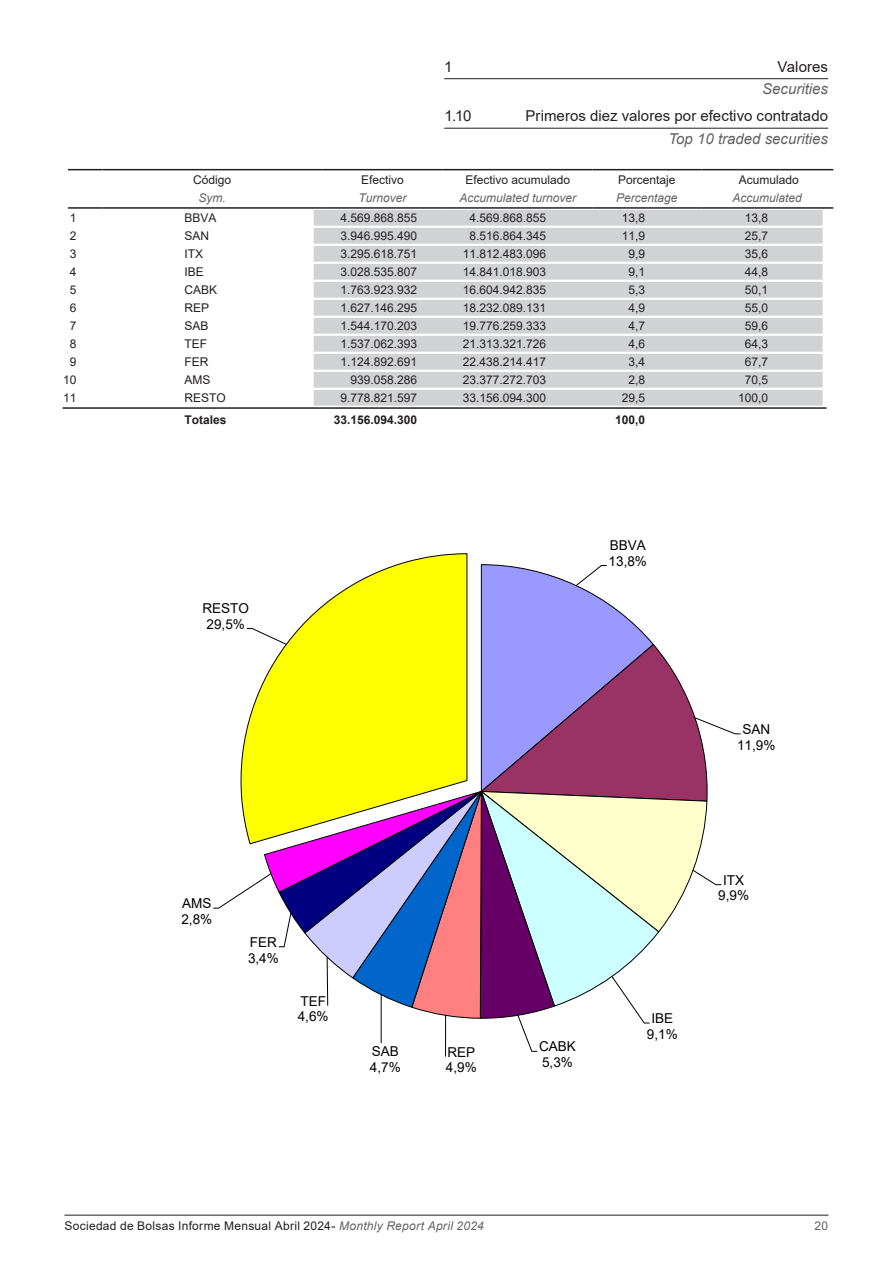
<style>
.page{position:relative;width:893px;height:1263px;background:#fff}
.page>*{position:absolute;margin:0;border:0;box-sizing:border-box;transform-origin:0 0}
.t1{font:15px "Arial";letter-spacing:.005em;color:#231f20}
.Asesoria{font:italic 15px "Arial";color:#636366}
.t2{font:13.65px/15.6px "Arial";color:#000}
._1_10_Primeros_10_valores{font:12px "Arial";color:#231f20}
._1_10_Primeros_10_valores-2{font:12px "Arial";letter-spacing:.025em;color:#231f20}
.t3{font:italic 12px "Arial";color:#636366}
._1_10_Primeros_10_valores-3{font:700 12px "Arial";color:#231f20}
.t4{font:12px "Arial";color:#636366}
.s1{font-style:italic;color:#636366}
</style>
<div class="page">
<hr style="left:63px;top:407px;width:764px;height:2px;background:#231f20">
<svg style="left:398px;top:553px;width:69px;height:11px"></svg>
<hr style="left:445px;top:1015px;width:1px;height:41px;background:#000">
<svg style="left:213px;top:564px;width:528px;height:488px"></svg>
<hr style="left:64px;top:1215px;width:764px;height:1px;background:#231f20">
<hr style="left:68px;top:169px;width:34px;height:1px;background:#231f20">
<hr style="left:102px;top:169px;width:220px;height:1px;background:#231f20">
<hr style="left:322px;top:169px;width:121px;height:1px;background:#231f20">
<hr style="left:443px;top:169px;width:150px;height:1px;background:#231f20">
<hr style="left:593px;top:169px;width:108px;height:1px;background:#231f20">
<hr style="left:701px;top:169px;width:132px;height:1px;background:#231f20">
<hr style="left:68px;top:207px;width:34px;height:2px;background:#231f20">
<hr style="left:102px;top:207px;width:220px;height:2px;background:#231f20">
<hr style="left:322px;top:207px;width:121px;height:2px;background:#231f20">
<hr style="left:443px;top:207px;width:150px;height:2px;background:#231f20">
<hr style="left:593px;top:207px;width:108px;height:2px;background:#231f20">
<hr style="left:701px;top:207px;width:132px;height:2px;background:#231f20">
<hr style="left:444px;top:78px;width:384px;height:1px;background:#231f20">
<hr style="left:444px;top:128px;width:384px;height:1px;background:#231f20">
<div style="left:314px;top:210px;width:509px;height:16px;background:#d1d2d4"></div>
<div style="left:314px;top:228px;width:509px;height:16px;background:#d1d2d4"></div>
<div style="left:314px;top:246px;width:509px;height:16px;background:#d1d2d4"></div>
<div style="left:314px;top:264px;width:509px;height:16px;background:#d1d2d4"></div>
<div style="left:314px;top:282px;width:509px;height:16px;background:#d1d2d4"></div>
<div style="left:314px;top:300px;width:509px;height:16px;background:#d1d2d4"></div>
<div style="left:314px;top:318px;width:509px;height:16px;background:#d1d2d4"></div>
<div style="left:314px;top:336px;width:509px;height:16px;background:#d1d2d4"></div>
<div style="left:314px;top:354px;width:509px;height:16px;background:#d1d2d4"></div>
<div style="left:314px;top:372px;width:509px;height:16px;background:#d1d2d4"></div>
<div style="left:314px;top:390px;width:509px;height:16px;background:#d1d2d4"></div>
<p class="_1_10_Primeros_10_valores" style="left:193px;top:172px;width:40px">Código</p>
<p class="t3" style="left:199px;top:190px;width:29px">Sym.</p>
<p class="_1_10_Primeros_10_valores" style="left:361px;top:172px;width:44px">Efectivo</p>
<p class="t3" style="left:358px;top:190px;width:50px">Turnover</p>
<p class="t1" style="left:444px;top:56px;width:10px">1</p>
<p class="t1" style="left:777px;top:56px;width:52px">Valores</p>
<p class="Asesoria" style="left:762px;top:79px;width:67px">Securities</p>
<p class="t1" style="left:445px;top:106px;width:28px">1.10</p>
<p class="t1" style="left:526px;top:106px;width:304px">Primeros diez valores por efectivo contratado</p>
<p class="Asesoria" style="left:668px;top:129px;width:161px">Top 10 traded securities</p>
<p class="_1_10_Primeros_10_valores" style="left:465px;top:172px;width:106px">Efectivo acumulado</p>
<p class="t3" style="left:459px;top:190px;width:118px">Accumulated turnover</p>
<p class="_1_10_Primeros_10_valores" style="left:618px;top:172px;width:59px">Porcentaje</p>
<p class="t3" style="left:616px;top:190px;width:63px">Percentage</p>
<p class="_1_10_Primeros_10_valores" style="left:739px;top:172px;width:62px">Acumulado</p>
<p class="t3" style="left:733px;top:190px;width:71px">Accumulated</p>
<p class="_1_10_Primeros_10_valores" style="left:70px;top:210px;width:8px">1</p>
<p class="_1_10_Primeros_10_valores" style="left:185px;top:210px;width:34px">BBVA</p>
<p class="_1_10_Primeros_10_valores" style="left:340px;top:210px;width:78px">4.569.868.855</p>
<p class="_1_10_Primeros_10_valores" style="left:469px;top:210px;width:78px">4.569.868.855</p>
<p class="_1_10_Primeros_10_valores" style="left:622px;top:210px;width:25px">13,8</p>
<p class="_1_10_Primeros_10_valores" style="left:745px;top:210px;width:25px">13,8</p>
<p class="_1_10_Primeros_10_valores" style="left:70px;top:228px;width:8px">2</p>
<p class="_1_10_Primeros_10_valores" style="left:185px;top:228px;width:26px">SAN</p>
<p class="_1_10_Primeros_10_valores" style="left:340px;top:228px;width:78px">3.946.995.490</p>
<p class="_1_10_Primeros_10_valores" style="left:469px;top:228px;width:78px">8.516.864.345</p>
<p class="_1_10_Primeros_10_valores" style="left:622px;top:228px;width:25px">11,9</p>
<p class="_1_10_Primeros_10_valores" style="left:745px;top:228px;width:25px">25,7</p>
<p class="_1_10_Primeros_10_valores" style="left:70px;top:246px;width:8px">3</p>
<p class="_1_10_Primeros_10_valores" style="left:185px;top:246px;width:20px">ITX</p>
<p class="_1_10_Primeros_10_valores" style="left:340px;top:246px;width:78px">3.295.618.751</p>
<p class="_1_10_Primeros_10_valores" style="left:463px;top:246px;width:85px">11.812.483.096</p>
<p class="_1_10_Primeros_10_valores" style="left:628px;top:246px;width:18px">9,9</p>
<p class="_1_10_Primeros_10_valores" style="left:745px;top:246px;width:25px">35,6</p>
<p class="_1_10_Primeros_10_valores" style="left:70px;top:264px;width:8px">4</p>
<p class="_1_10_Primeros_10_valores" style="left:185px;top:264px;width:21px">IBE</p>
<p class="_1_10_Primeros_10_valores" style="left:340px;top:264px;width:78px">3.028.535.807</p>
<p class="_1_10_Primeros_10_valores" style="left:463px;top:264px;width:85px">14.841.018.903</p>
<p class="_1_10_Primeros_10_valores" style="left:628px;top:264px;width:18px">9,1</p>
<p class="_1_10_Primeros_10_valores" style="left:745px;top:264px;width:25px">44,8</p>
<p class="_1_10_Primeros_10_valores" style="left:70px;top:282px;width:8px">5</p>
<p class="_1_10_Primeros_10_valores" style="left:185px;top:282px;width:34px">CABK</p>
<p class="_1_10_Primeros_10_valores" style="left:340px;top:282px;width:78px">1.763.923.932</p>
<p class="_1_10_Primeros_10_valores" style="left:463px;top:282px;width:85px">16.604.942.835</p>
<p class="_1_10_Primeros_10_valores" style="left:628px;top:282px;width:18px">5,3</p>
<p class="_1_10_Primeros_10_valores" style="left:745px;top:282px;width:25px">50,1</p>
<p class="_1_10_Primeros_10_valores" style="left:70px;top:300px;width:8px">6</p>
<p class="_1_10_Primeros_10_valores" style="left:185px;top:300px;width:26px">REP</p>
<p class="_1_10_Primeros_10_valores" style="left:340px;top:300px;width:78px">1.627.146.295</p>
<p class="_1_10_Primeros_10_valores" style="left:463px;top:300px;width:85px">18.232.089.131</p>
<p class="_1_10_Primeros_10_valores" style="left:628px;top:300px;width:18px">4,9</p>
<p class="_1_10_Primeros_10_valores" style="left:745px;top:300px;width:25px">55,0</p>
<p class="_1_10_Primeros_10_valores" style="left:70px;top:318px;width:8px">7</p>
<p class="_1_10_Primeros_10_valores" style="left:185px;top:318px;width:26px">SAB</p>
<p class="_1_10_Primeros_10_valores" style="left:340px;top:318px;width:78px">1.544.170.203</p>
<p class="_1_10_Primeros_10_valores" style="left:463px;top:318px;width:85px">19.776.259.333</p>
<p class="_1_10_Primeros_10_valores" style="left:628px;top:318px;width:18px">4,7</p>
<p class="_1_10_Primeros_10_valores" style="left:745px;top:318px;width:25px">59,6</p>
<p class="_1_10_Primeros_10_valores" style="left:70px;top:336px;width:8px">8</p>
<p class="_1_10_Primeros_10_valores" style="left:185px;top:336px;width:24px">TEF</p>
<p class="_1_10_Primeros_10_valores" style="left:340px;top:336px;width:78px">1.537.062.393</p>
<p class="_1_10_Primeros_10_valores" style="left:463px;top:336px;width:85px">21.313.321.726</p>
<p class="_1_10_Primeros_10_valores" style="left:628px;top:336px;width:18px">4,6</p>
<p class="_1_10_Primeros_10_valores" style="left:745px;top:336px;width:25px">64,3</p>
<p class="_1_10_Primeros_10_valores" style="left:70px;top:354px;width:8px">9</p>
<p class="_1_10_Primeros_10_valores" style="left:185px;top:354px;width:26px">FER</p>
<p class="_1_10_Primeros_10_valores" style="left:340px;top:354px;width:78px">1.124.892.691</p>
<p class="_1_10_Primeros_10_valores" style="left:463px;top:354px;width:85px">22.438.214.417</p>
<p class="_1_10_Primeros_10_valores" style="left:628px;top:354px;width:18px">3,4</p>
<p class="_1_10_Primeros_10_valores" style="left:745px;top:354px;width:25px">67,7</p>
<p class="_1_10_Primeros_10_valores" style="left:63px;top:372px;width:15px">10</p>
<p class="_1_10_Primeros_10_valores" style="left:185px;top:372px;width:28px">AMS</p>
<p class="_1_10_Primeros_10_valores" style="left:350px;top:372px;width:68px">939.058.286</p>
<p class="_1_10_Primeros_10_valores" style="left:463px;top:372px;width:85px">23.377.272.703</p>
<p class="_1_10_Primeros_10_valores" style="left:628px;top:372px;width:18px">2,8</p>
<p class="_1_10_Primeros_10_valores" style="left:745px;top:372px;width:25px">70,5</p>
<p class="_1_10_Primeros_10_valores" style="left:63px;top:390px;width:15px">11</p>
<p class="_1_10_Primeros_10_valores" style="left:185px;top:390px;width:43px">RESTO</p>
<p class="_1_10_Primeros_10_valores" style="left:340px;top:390px;width:78px">9.778.821.597</p>
<p class="_1_10_Primeros_10_valores" style="left:463px;top:390px;width:85px">33.156.094.300</p>
<p class="_1_10_Primeros_10_valores" style="left:622px;top:390px;width:25px">29,5</p>
<p class="_1_10_Primeros_10_valores" style="left:738px;top:390px;width:32px">100,0</p>
<p class="_1_10_Primeros_10_valores-3" style="left:185px;top:411px;width:44px">Totales</p>
<p class="_1_10_Primeros_10_valores-3" style="left:334px;top:411px;width:85px">33.156.094.300</p>
<p class="_1_10_Primeros_10_valores-3" style="left:615px;top:411px;width:32px">100,0</p>
<p class="t2" style="left:202px;top:600px;width:48px">RESTO<br>29,5%</p>
<p class="t2" style="left:181px;top:895px;width:32px">AMS<br>2,8%</p>
<p class="t2" style="left:248px;top:934px;width:32px">FER<br>3,4%</p>
<p class="t2" style="left:298px;top:993px;width:32px">TEF<br>4,6%</p>
<p class="t2" style="left:370px;top:1043px;width:32px">SAB<br>4,7%</p>
<p class="t2" style="left:446px;top:1044px;width:32px">REP<br>4,9%</p>
<p class="t2" style="left:609px;top:537px;width:40px">BBVA<br>13,8%</p>
<p class="t2" style="left:539px;top:1039px;width:38px">CABK<br>5,3%</p>
<p class="t2" style="left:737px;top:721px;width:40px;text-align:center">SAN<br>11,9%</p>
<p class="t2" style="left:718px;top:872px;width:32px;text-align:center">ITX<br>9,9%</p>
<p class="t2" style="left:647px;top:1010px;width:32px;text-align:center">IBE<br>9,1%</p>
<p class="_1_10_Primeros_10_valores-2" style="left:64px;top:1218px;width:421px">Sociedad de Bolsas Informe Mensual Abril 2024- <span class="s1">Monthly Report April 2024</span></p>
<p class="t4" style="left:814px;top:1218px;width:15px">20</p>
</div>
